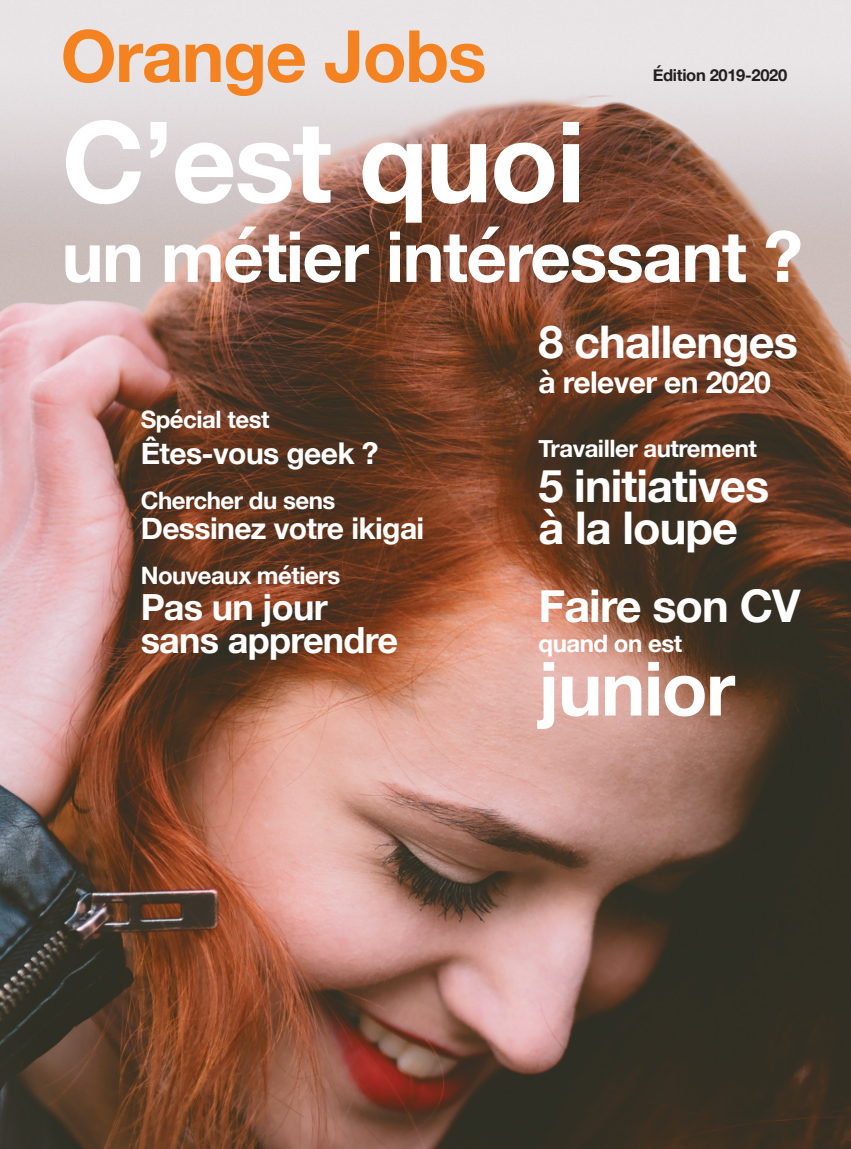
<style>
.page{position:relative;width:851px;height:1149px;background:#fff}
.page>*{position:absolute;margin:0;border:0;box-sizing:border-box;transform-origin:0 0}
.t1{font:700 112.5px "Helvetica Neue";letter-spacing:-.02em;color:#fff}
.t2{font:700 75px "Helvetica Neue";letter-spacing:-.02em;color:#fff}
.t3{font:700 72px "Helvetica Neue";letter-spacing:-.02em;color:#f58220}
.t4{font:700 70.5px "Helvetica Neue";letter-spacing:-.02em;color:#fff}
.t5{font:700 45px/42px "Helvetica Neue";letter-spacing:-.02em;color:#fff}
.t6{font:700 36px/33px "Helvetica Neue";letter-spacing:-.02em;color:#fff}
.t7{font:700 30px "Helvetica Neue";letter-spacing:-.02em;color:#fff}
.t8{font:700 24px "Helvetica Neue";letter-spacing:-.02em;color:#fff}
.t9{font:700 16.5px "Helvetica Neue";letter-spacing:-.02em;color:#231f20}
</style>
<div class="page">
<img style="left:0;top:0;width:850px;height:1148px">
<h3 class="t3" style="left:61px;top:0;width:427px">Orange Jobs</h3>
<p class="t9" style="left:652px;top:63px;width:136px">Édition 2019-2020</p>
<h1 class="t1" style="left:62px;top:74px;width:525px">C’est quoi</h1>
<h3 class="t4" style="left:62px;top:201px;width:742px">un métier intéressant ?</h3>
<p class="t8" style="left:141px;top:400px;width:130px">Spécial test</p>
<p class="t7" style="left:141px;top:430px;width:239px">Êtes-vous geek ?</p>
<p class="t8" style="left:141px;top:481px;width:196px">Chercher du sens</p>
<p class="t7" style="left:141px;top:505px;width:285px">Dessinez votre ikigai</p>
<p class="t8" style="left:141px;top:556px;width:201px">Nouveaux métiers</p>
<h3 class="t6" style="left:141px;top:591px;width:259px">Pas un jour sans apprendre</h3>
<h3 class="t5" style="left:538px;top:322px;width:261px">8 challenges</h3>
<p class="t7" style="left:538px;top:358px;width:234px">à relever en 2020</p>
<p class="t8" style="left:538px;top:430px;width:220px">Travailler autrement</p>
<h3 class="t5" style="left:538px;top:466px;width:232px">5 initiatives à la loupe</h3>
<h3 class="t5" style="left:538px;top:586px;width:263px">Faire son CV</h3>
<p class="t8" style="left:538px;top:625px;width:145px">quand on est</p>
<h2 class="t2" style="left:538px;top:629px;width:198px">junior</h2>
</div>
